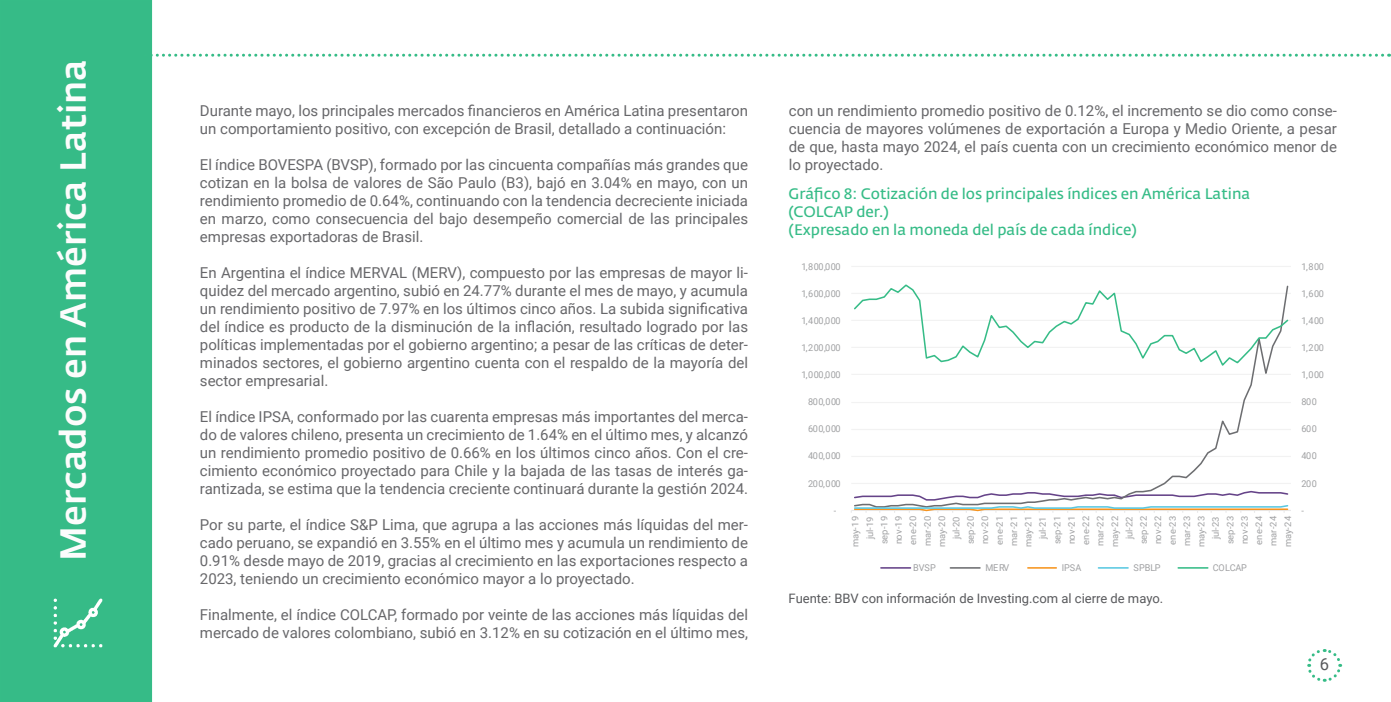
<style>
.page{position:relative;width:1391px;height:702px;background:#fff}
.page>*{position:absolute;margin:0;border:0;box-sizing:border-box;transform-origin:0 0}
.t1{font:500 35.85px "Fedra Sans Std";color:#fcfcfc}
.t2{font:16.5px "Roboto";color:#58595c}
.t3{font:15px/18px "Roboto";color:#67676a;text-align:justify}
.t4{font:15px "Fedra Sans Std";color:#36bc87}
.t5{font:13.05px "Roboto";color:#58595c}
.t6{font:9.45px "Roboto";letter-spacing:-.005em;color:#a0a1a3}
.t7{font:9.15px/14.4px "Roboto";color:#a0a1a3;text-align:right}
</style>
<div class="page">
<div style="left:1px;top:1px;width:150px;height:700px;background:#36bb87"></div>
<div style="left:0;top:0;width:152px;height:702px;border:2px solid #36bc87"></div>
<img style="left:53px;top:598px;width:50px;height:50px">
<svg style="left:149px;top:54px;width:1240px;height:3px"></svg>
<svg style="left:1307px;top:649px;width:35px;height:33px"></svg>
<hr style="left:851px;top:483px;width:439px;height:1px;background:#f2f2f2">
<hr style="left:851px;top:456px;width:439px;height:1px;background:#f2f2f2">
<hr style="left:851px;top:429px;width:439px;height:1px;background:#f2f2f2">
<hr style="left:851px;top:402px;width:439px;height:1px;background:#f2f2f2">
<hr style="left:851px;top:374px;width:439px;height:1px;background:#f2f2f2">
<hr style="left:851px;top:347px;width:439px;height:1px;background:#f2f2f2">
<hr style="left:851px;top:320px;width:439px;height:1px;background:#f2f2f2">
<hr style="left:851px;top:293px;width:439px;height:1px;background:#f2f2f2">
<hr style="left:851px;top:266px;width:439px;height:1px;background:#f2f2f2">
<hr style="left:851px;top:510px;width:439px;height:1px;background:#e9e9ea">
<svg style="left:1149px;top:367px;width:120px;height:123px"></svg>
<svg style="left:851px;top:490px;width:438px;height:22px"></svg>
<svg style="left:854px;top:284px;width:435px;height:83px"></svg>
<svg style="left:881px;top:567px;width:29px;height:1px"></svg>
<hr style="left:950px;top:567px;width:30px;height:1px;background:#6d6e71">
<svg style="left:1027px;top:567px;width:29px;height:1px"></svg>
<hr style="left:1098px;top:567px;width:30px;height:1px;background:#59c8e1">
<svg style="left:1178px;top:567px;width:29px;height:1px"></svg>
<p class="t1" style="left:51px;top:560px;width:503px;rotate:-90deg">Mercados en América Latina</p>
<p class="t3" style="left:200px;top:101px;width:549px">Durante mayo, los principales mercados financieros en América Latina presentaron un comportamiento positivo, con excepción de Brasil, detallado a continuación:</p>
<p class="t3" style="left:200px;top:155px;width:549px">El índice BOVESPA (BVSP), formado por las cincuenta compañías más grandes que cotizan en la bolsa de valores de São Paulo (B3), bajó en 3.04% en mayo, con un rendimiento promedio de 0.64%, continuando con la tendencia decreciente iniciada en marzo, como consecuencia del bajo desempeño comercial de las principales empresas exportadoras de Brasil.</p>
<p class="t3" style="left:200px;top:263px;width:549px">En Argentina el índice MERVAL (MERV), compuesto por las empresas de mayor li&shy;quidez del mercado argentino, subió en 24.77% durante el mes de mayo, y acumula un rendimiento positivo de 7.97% en los últimos cinco años. La subida significativa del índice es producto de la disminución de la inflación, resultado logrado por las políticas implementadas por el gobierno argentino; a pesar de las críticas de deter&shy;minados sectores, el gobierno argentino cuenta con el respaldo de la mayoría del sector empresarial.</p>
<p class="t3" style="left:200px;top:407px;width:549px">El índice IPSA, conformado por las cuarenta empresas más importantes del merca&shy;do de valores chileno, presenta un crecimiento de 1.64% en el último mes, y alcanzó un rendimiento promedio positivo de 0.66% en los últimos cinco años. Con el cre&shy;cimiento económico proyectado para Chile y la bajada de las tasas de interés ga&shy;rantizada, se estima que la tendencia creciente continuará durante la gestión 2024.</p>
<p class="t3" style="left:200px;top:515px;width:549px">Por su parte, el índice S&amp;P Lima, que agrupa a las acciones más líquidas del mer&shy;cado peruano, se expandió en 3.55% en el último mes y acumula un rendimiento de 0.91% desde mayo de 2019, gracias al crecimiento en las exportaciones respecto a 2023, teniendo un crecimiento económico mayor a lo proyectado.</p>
<p class="t3" style="left:200px;top:605px;width:549px">Finalmente, el índice COLCAP, formado por veinte de las acciones más líquidas del mercado de valores colombiano, subió en 3.12% en su cotización en el último mes,</p>
<p class="t3" style="left:788px;top:101px;width:549px">con un rendimiento promedio positivo de 0.12%, el incremento se dio como conse&shy;cuencia de mayores volúmenes de exportación a Europa y Medio Oriente, a pesar de que, hasta mayo 2024, el país cuenta con un crecimiento económico menor de lo proyectado.</p>
<p class="t4" style="left:788px;top:185px;width:463px">Gráfico 8: Cotización de los principales índices en América Latina</p>
<p class="t4" style="left:788px;top:203px;width:102px">(COLCAP der.)</p>
<p class="t4" style="left:788px;top:221px;width:350px">(Expresado en la moneda del país de cada índice)</p>
<p class="t6" style="left:801px;top:260px;width:41px">1,800,000</p>
<p class="t6" style="left:1301px;top:260px;width:24px">1,800</p>
<p class="t6" style="left:801px;top:287px;width:41px">1,600,000</p>
<p class="t6" style="left:1301px;top:287px;width:24px">1,600</p>
<p class="t6" style="left:801px;top:314px;width:41px">1,400,000</p>
<p class="t6" style="left:1301px;top:314px;width:24px">1,400</p>
<p class="t6" style="left:801px;top:341px;width:41px">1,200,000</p>
<p class="t6" style="left:1301px;top:341px;width:24px">1,200</p>
<p class="t6" style="left:801px;top:368px;width:41px">1,000,000</p>
<p class="t6" style="left:1301px;top:368px;width:24px">1,000</p>
<p class="t6" style="left:808px;top:395px;width:34px">800,000</p>
<p class="t6" style="left:1301px;top:395px;width:17px">800</p>
<p class="t6" style="left:808px;top:422px;width:34px">600,000</p>
<p class="t6" style="left:1301px;top:422px;width:17px">600</p>
<p class="t6" style="left:808px;top:449px;width:34px">400,000</p>
<p class="t6" style="left:1301px;top:449px;width:17px">400</p>
<p class="t6" style="left:808px;top:476px;width:34px">200,000</p>
<p class="t6" style="left:1301px;top:476px;width:17px">200</p>
<p class="t6" style="left:833px;top:503px;width:4px">-</p>
<p class="t7" style="left:847px;top:547px;width:33px;rotate:-90deg">may-19 jul-19 sep-19 nov-19 ene-20 mar-20 may-20 jul-20 sep-20 nov-20 ene-21 mar-21 may-21 jul-21 sep-21 nov-21 ene-22 mar-22 may-22 jul-22 sep-22 nov-22 ene-23 mar-23 may-23 jul-23 sep-23 nov-23 ene-24 mar-24 may-24</p>
<p class="t6" style="left:913px;top:561px;width:24px">BVSP</p>
<p class="t6" style="left:985px;top:561px;width:26px">MERV</p>
<p class="t6" style="left:1061px;top:561px;width:21px">IPSA</p>
<p class="t6" style="left:1133px;top:561px;width:29px">SPBLP</p>
<p class="t6" style="left:1212px;top:561px;width:36px">COLCAP</p>
<p class="t6" style="left:1301px;top:503px;width:4px">-</p>
<p class="t5" style="left:788px;top:589px;width:376px">Fuente: BBV con información de Investing.com al cierre de mayo.</p>
<p class="t2" style="left:1319px;top:652px;width:11px">6</p>
</div>
